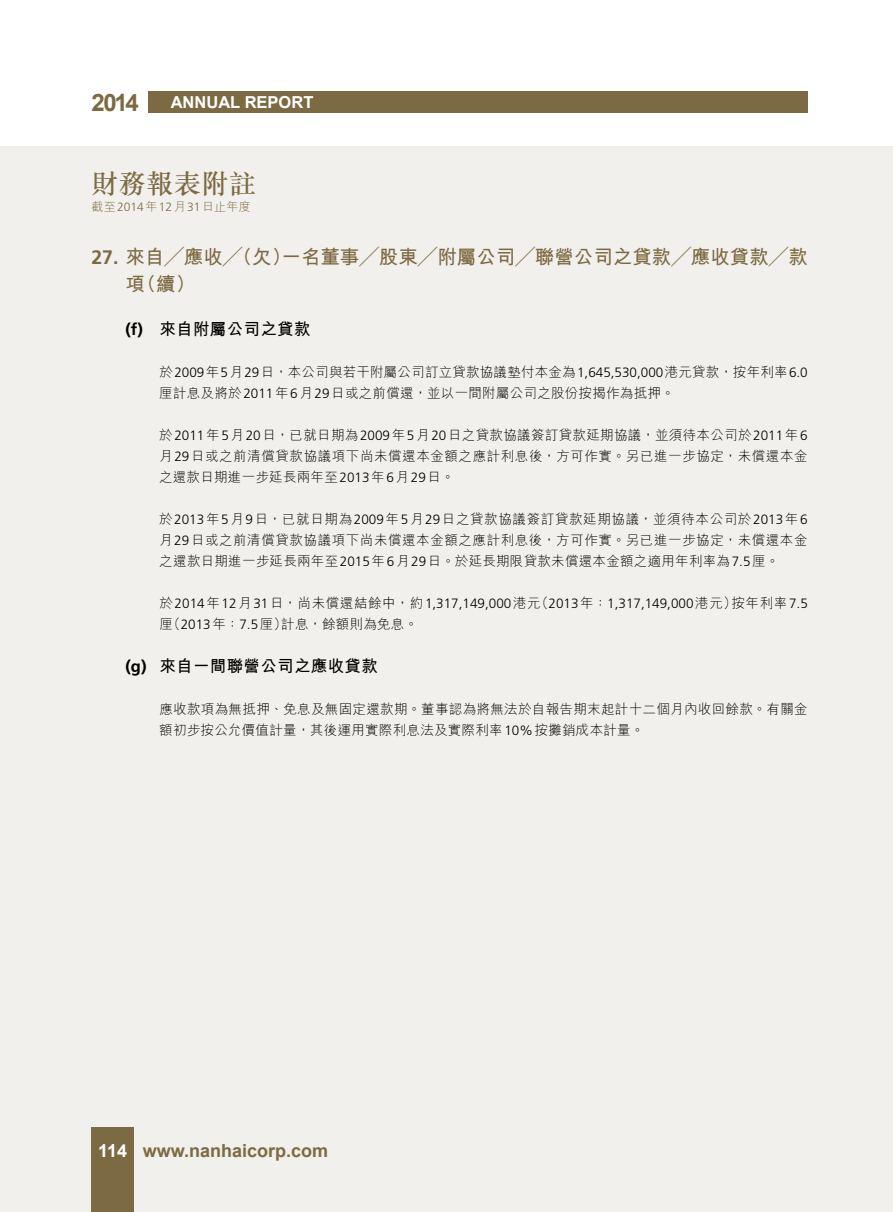
<style>
.page{position:relative;width:893px;height:1212px;background:#fff}
.page>*{position:absolute;margin:0;border:0;box-sizing:border-box;transform-origin:0 0}
.t1{font:500 27px "M Sung HK";letter-spacing:.02em;color:#7c6a42}
.t2{font:700 24px "Arial";color:#7c6a42}
.t3{font:700 19.5px/27px "M Hei HK";color:#7c6a42}
.t4{font:700 18px "Arial";color:#7c6a42}
.t5{font:700 16.5px "M Hei HK";letter-spacing:.02em;color:#000}
.t6{font:700 16.5px "Arial";color:#fff}
.t7{font:300 13.5px/21px "M Hei HK";letter-spacing:.02em;color:#000}
.t8{font:300 13.5px "Frutiger LT Std";color:#000}
.t9{font:300 12px "M Hei HK";letter-spacing:.02em;color:#7c6a42}
.s1{font-family:"Frutiger LT Std"}
.s2{font-family:"M Hei HK"}
.s3{color:#fff}
</style>
<div class="page">
<div style="left:0;top:147px;width:893px;height:1065px;background:#f2f0ec"></div>
<div style="left:149px;top:92px;width:659px;height:21px;background:#7c6a42"></div>
<div style="left:91px;top:1127px;width:43px;height:85px;background:#7c6a42"></div>
<h2 class="t2" style="left:91px;top:86px;width:49px">2014</h2>
<p class="t6" style="left:171px;top:91px;width:144px">ANNUAL REPORT</p>
<h1 class="t1" style="left:91px;top:165px;width:166px">財務報表附註</h1>
<p class="t9" style="left:91px;top:200px;width:161px">截至<span class="s1">2014</span>年<span class="s1">12</span>月<span class="s1">31</span>日止年度</p>
<h3 class="t3" style="left:125px;top:242px;width:684px;text-indent:-34px"><span class="s1">27.</span> 來自╱應收╱（欠）一名董事╱股東╱附屬公司╱聯營公司之貸款╱應收貸款╱款項（續）</h3>
<p class="t5" style="left:125px;top:316px;width:187px"><span class="s1">(f)</span> 來自附屬公司之貸款</p>
<p class="t7" style="left:159px;top:361px;width:650px">於<span class="s1">2009</span>年<span class="s1">5</span>月<span class="s1">29</span>日，本公司與若干附屬公司訂立貸款協議墊付本金為<span class="s1">1,645,530,000</span>港元貸款，按年利率<span class="s1">6.0</span>厘計息及將於<span class="s1">2011</span>年<span class="s1">6</span>月<span class="s1">29</span>日或之前償還，並以一間附屬公司之股份按揭作為抵押。</p>
<p class="t7" style="left:159px;top:424px;width:650px;text-align:justify">於<span class="s1">2011</span>年<span class="s1">5</span>月<span class="s1">20</span>日，已就日期為<span class="s1">2009</span>年<span class="s1">5</span>月<span class="s1">20</span>日之貸款協議簽訂貸款延期協議，並須待本公司於<span class="s1">2011</span>年<span class="s1">6</span>月<span class="s1">29</span>日或之前清償貸款協議項下尚未償還本金額之應計利息後，方可作實。另已進一步協定，未償還本金之還款日期進一步延長兩年至<span class="s1">2013</span>年<span class="s1">6</span>月<span class="s1">29</span>日。</p>
<p class="t7" style="left:159px;top:508px;width:650px;text-align:justify">於<span class="s1">2013</span>年<span class="s1">5</span>月<span class="s1">9</span>日，已就日期為<span class="s1">2009</span>年<span class="s1">5</span>月<span class="s1">29</span>日之貸款協議簽訂貸款延期協議，並須待本公司於<span class="s1">2013</span>年<span class="s1">6</span>月<span class="s1">29</span>日或之前清償貸款協議項下尚未償還本金額之應計利息後，方可作實。另已進一步協定，未償還本金之還款日期進一步延長兩年至<span class="s1">2015</span>年<span class="s1">6</span>月<span class="s1">29</span>日。於延長期限貸款未償還本金額之適用年利率為<span class="s1">7.5</span>厘。</p>
<p class="t8" style="left:159px;top:595px;width:650px"><span class="s2">於</span>2014<span class="s2">年</span>12<span class="s2">月</span>31<span class="s2">日，尚未償還結餘中，約</span>1,317,149,000<span class="s2">港元（</span>2013<span class="s2">年：</span>1,317,149,000<span class="s2">港元）按年利率</span>7.5</p>
<p class="t7" style="left:159px;top:613px;width:260px">厘（<span class="s1">2013</span>年：<span class="s1">7.5</span>厘）計息，餘額則為免息。</p>
<p class="t5" style="left:125px;top:654px;width:254px"><span class="s1">(g)</span> 來自一間聯營公司之應收貸款</p>
<p class="t7" style="left:159px;top:698px;width:650px">應收款項為無抵押、免息及無固定還款期。董事認為將無法於自報告期末起計十二個月內收回餘款。有關金額初步按公允價值計量，其後運用實際利息法及實際利率<span class="s1">10%</span>按攤銷成本計量。</p>
<h3 class="t4" style="left:98px;top:1138px;width:232px"><span class="s3">114</span> www.nanhaicorp.com</h3>
</div>
